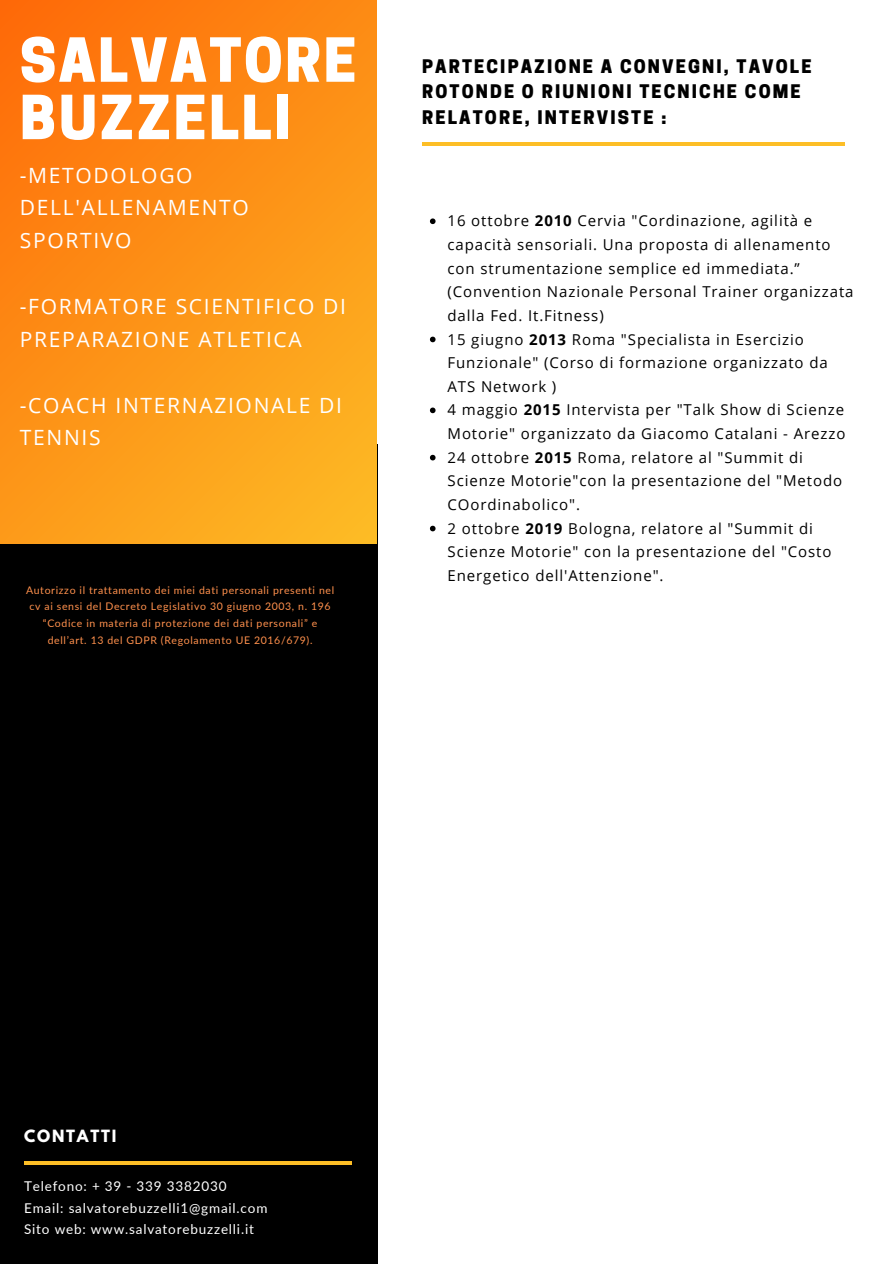
<style>
.page{position:relative;width:894px;height:1264px;background:#fff}
.page>*{position:absolute;margin:0;border:0;box-sizing:border-box;transform-origin:0 0}
.t1{font:800 57px/57.3px "Cooper Hewitt";letter-spacing:.04em;color:#fff}
.t2{font:21px/32.8px "Open Sans";letter-spacing:.08em;color:#fff}
.t3{font:800 17.55px/25.7px "Cooper Hewitt";letter-spacing:.12em;color:#000}
.t4{font:15px/23.7px "Open Sans";letter-spacing:.06em;color:#000}
.t5{font:700 15px "League Spartan";letter-spacing:.12em;color:#fff}
.t6{font:13.5px/21.3px "Lato";letter-spacing:.06em;color:#fff}
.t7{font:10.5px/16.6px "Lato";letter-spacing:.06em;color:#ff914d;text-align:center}
.s1{font-weight:700}
</style>
<div class="page">
<div style="left:0;top:444px;width:377px;height:819px;background:#000"></div>
<svg style="left:0;top:0;width:377px;height:543px;background:#fd9216"></svg>
<svg style="left:430px;top:218px;width:5px;height:6px"></svg>
<svg style="left:430px;top:336px;width:5px;height:6px"></svg>
<svg style="left:430px;top:407px;width:5px;height:6px"></svg>
<svg style="left:430px;top:455px;width:5px;height:5px"></svg>
<svg style="left:430px;top:525px;width:5px;height:6px"></svg>
<hr style="left:422px;top:142px;width:422px;height:3px;background:#fdbe26">
<svg style="left:24px;top:1161px;width:327px;height:3px"></svg>
<h3 class="t1" style="left:20px;top:39px;width:338px">SALVATORE<br>BUZZELLI</h3>
<h4 class="t2" style="left:20px;top:158px;width:230px">-METODOLOGO<br>DELL'ALLENAMENTO<br>SPORTIVO</h4>
<p class="t2" style="left:20px;top:289px;width:328px">-FORMATORE SCIENTIFICO DI<br>PREPARAZIONE ATLETICA</p>
<h5 class="t2" style="left:20px;top:388px;width:324px">-COACH INTERNAZIONALE DI<br>TENNIS</h5>
<p class="t7" style="left:26px;top:581px;width:309px">Autorizzo il trattamento dei miei dati personali presenti nel cv ai sensi del Decreto Legislativo 30 giugno 2003, n. 196 “Codice in materia di protezione dei dati personali” e dell’art. 13 del GDPR (Regolamento UE 2016/679).</p>
<p class="t3" style="left:422px;top:56px;width:391px">PARTECIPAZIONE A CONVEGNI, TAVOLE<br>ROTONDE O RIUNIONI TECNICHE COME<br>RELATORE, INTERVISTE :</p>
<h1 class="t4" style="left:447px;top:209px;width:407px">16 ottobre <span class="s1">2010</span> Cervia "Cordinazione, agilità e capacità sensoriali. Una proposta di allenamento con strumentazione semplice ed immediata.” (Convention Nazionale Personal Trainer organizzata dalla Fed. It.Fitness)</h1>
<h2 class="t4" style="left:447px;top:327px;width:381px">15 giugno <span class="s1">2013</span> Roma "Specialista in Esercizio<br>Funzionale" (Corso di formazione organizzato da<br>ATS Network )</h2>
<h2 class="t4" style="left:447px;top:398px;width:399px">4 maggio <span class="s1">2015</span> Intervista per "Talk Show di Scienze<br>Motorie" organizzato da Giacomo Catalani - Arezzo</h2>
<h2 class="t4" style="left:447px;top:445px;width:396px">24 ottobre <span class="s1">2015</span> Roma, relatore al "Summit di<br>Scienze Motorie"con la presentazione del "Metodo<br>COordinabolico".</h2>
<p class="t4" style="left:447px;top:516px;width:385px">2 ottobre <span class="s1">2019</span> Bologna, relatore al "Summit di<br>Scienze Motorie" con la presentazione del "Costo<br>Energetico dell'Attenzione".</p>
<p class="t5" style="left:24px;top:1128px;width:94px">CONTATTI</p>
<p class="t6" style="left:24px;top:1175px;width:245px">Telefono: + 39 - 339 3382030<br>Email: salvatorebuzzelli1@gmail.com<br>Sito web: www.salvatorebuzzelli.it</p>
</div>
